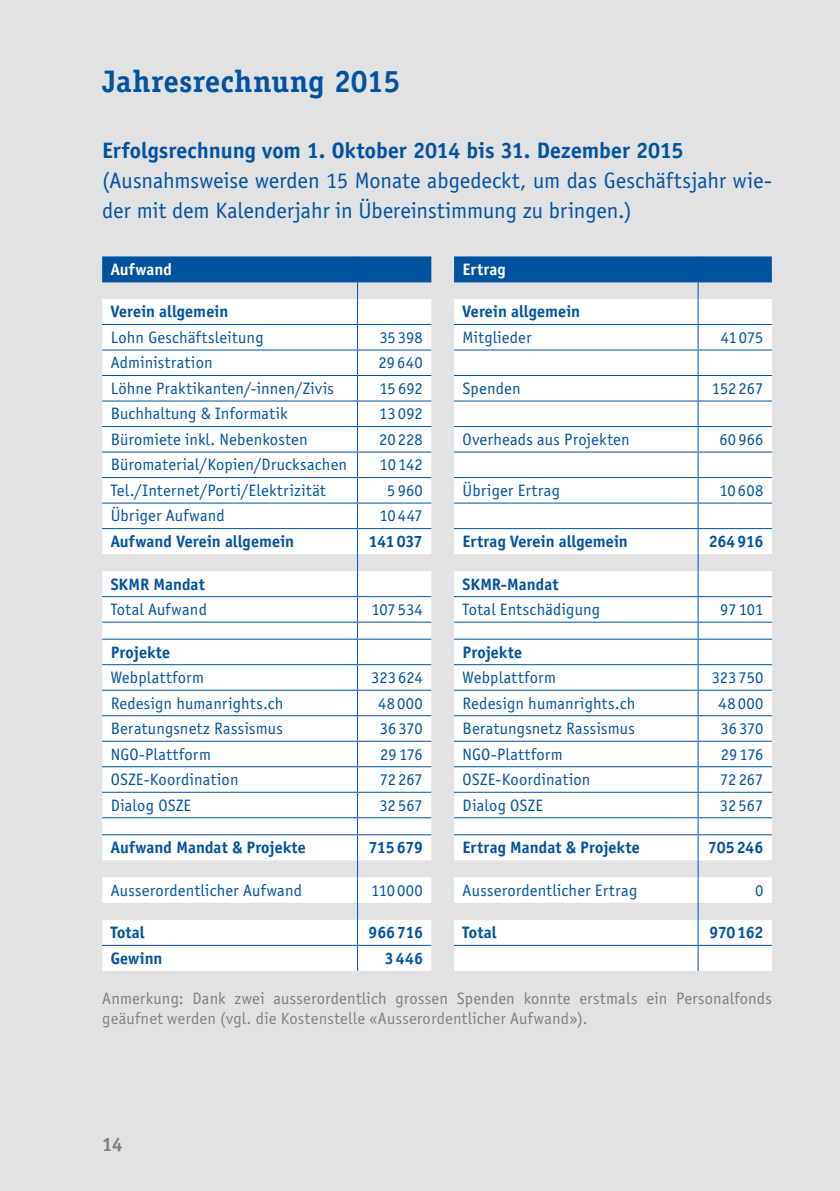
<style>
.page{position:relative;width:840px;height:1191px;background:#fff}
.page>*{position:absolute;margin:0;border:0;box-sizing:border-box;transform-origin:0 0}
.t1{font:700 32px "Officina Serif";letter-spacing:.01em;color:#0153a0}
.t2{font:23px/30px "Officina Sans";letter-spacing:-.005em;color:#0153a0}
.t3{font:700 23px "Officina Sans";letter-spacing:.005em;color:#0153a0}
.t4{font:700 20px "Officina Sans";color:#808083}
.t5{font:17px "Officina Sans";letter-spacing:.01em;color:#0153a0}
.t6{font:700 17px "Officina Sans";letter-spacing:.005em;color:#0153a0}
.t7{font:17px/20.4px "Officina Sans";letter-spacing:.015em;color:#808083}
.t8{font:700 17px "Officina Sans";letter-spacing:.005em;color:#fff}
</style>
<div class="page">
<div style="left:0;top:0;width:839px;height:1191px;background:#e1e2e4"></div>
<svg style="left:102px;top:256px;width:669px;height:715px;background:#eaeff5"></svg>
<hr style="left:839px;top:0;width:1px;height:623px;background:#e1e2e4">
<h1 class="t1" style="left:102px;top:62px;width:299px">Jahresrechnung 2015</h1>
<h2 class="t3" style="left:102px;top:137px;width:582px">Erfolgsrechnung vom 1. Oktober 2014 bis 31. Dezember 2015</h2>
<h2 class="t2" style="left:102px;top:166px;width:670px">(Ausnahmsweise werden 15 Monate abgedeckt, um das Geschäftsjahr wie&shy;der mit dem Kalenderjahr in Übereinstimmung zu bringen.)</h2>
<p class="t8" style="left:111px;top:259px;width:63px">Aufwand</p>
<p class="t8" style="left:462px;top:259px;width:45px">Ertrag</p>
<p class="t6" style="left:111px;top:301px;width:119px">Verein allgemein</p>
<p class="t6" style="left:462px;top:301px;width:119px">Verein allgemein</p>
<p class="t5" style="left:111px;top:328px;width:154px">Lohn Geschäftsleitung</p>
<p class="t5" style="left:379px;top:328px;width:45px">35 398</p>
<p class="t5" style="left:462px;top:328px;width:70px">Mitglieder</p>
<p class="t5" style="left:720px;top:328px;width:44px">41 075</p>
<p class="t5" style="left:111px;top:353px;width:103px">Administration</p>
<p class="t5" style="left:378px;top:353px;width:46px">29640</p>
<p class="t5" style="left:111px;top:379px;width:225px">Löhne Praktikanten/-innen/Zivis</p>
<p class="t5" style="left:379px;top:379px;width:45px">15 692</p>
<p class="t5" style="left:462px;top:379px;width:59px">Spenden</p>
<p class="t5" style="left:711px;top:379px;width:53px">152 267</p>
<p class="t5" style="left:111px;top:404px;width:178px">Buchhaltung &amp; Informatik</p>
<p class="t5" style="left:379px;top:404px;width:45px">13 092</p>
<p class="t5" style="left:111px;top:430px;width:198px">Büromiete inkl. Nebenkosten</p>
<p class="t5" style="left:379px;top:430px;width:45px">20 228</p>
<p class="t5" style="left:462px;top:430px;width:169px">Overheads aus Projekten</p>
<p class="t5" style="left:719px;top:430px;width:45px">60 966</p>
<p class="t5" style="left:111px;top:455px;width:238px">Büromaterial/Kopien/Drucksachen</p>
<p class="t5" style="left:379px;top:455px;width:45px">10 142</p>
<p class="t5" style="left:111px;top:481px;width:216px">Tel./Internet/Porti/Elektrizität</p>
<p class="t5" style="left:387px;top:481px;width:37px">5960</p>
<p class="t5" style="left:462px;top:481px;width:99px">Übriger Ertrag</p>
<p class="t5" style="left:719px;top:481px;width:45px">10608</p>
<p class="t5" style="left:111px;top:506px;width:115px">Übriger Aufwand</p>
<p class="t5" style="left:379px;top:506px;width:45px">10 447</p>
<p class="t6" style="left:111px;top:531px;width:185px">Aufwand Verein allgemein</p>
<p class="t6" style="left:368px;top:531px;width:55px">141037</p>
<p class="t6" style="left:462px;top:531px;width:167px">Ertrag Verein allgemein</p>
<p class="t6" style="left:708px;top:531px;width:56px">264916</p>
<p class="t6" style="left:111px;top:573px;width:96px">SKMR Mandat</p>
<p class="t6" style="left:462px;top:573px;width:98px">SKMR-Mandat</p>
<p class="t5" style="left:111px;top:600px;width:98px">Total Aufwand</p>
<p class="t5" style="left:371px;top:600px;width:53px">107 534</p>
<p class="t5" style="left:462px;top:600px;width:139px">Total Entschädigung</p>
<p class="t5" style="left:719px;top:600px;width:45px">97 101</p>
<p class="t6" style="left:111px;top:641px;width:61px">Projekte</p>
<p class="t6" style="left:462px;top:641px;width:61px">Projekte</p>
<p class="t5" style="left:111px;top:668px;width:95px">Webplattform</p>
<p class="t5" style="left:371px;top:668px;width:53px">323 624</p>
<p class="t5" style="left:462px;top:668px;width:95px">Webplattform</p>
<p class="t5" style="left:711px;top:668px;width:53px">323 750</p>
<p class="t5" style="left:111px;top:693px;width:174px">Redesign humanrights.ch</p>
<p class="t5" style="left:378px;top:693px;width:46px">48000</p>
<p class="t5" style="left:462px;top:693px;width:174px">Redesign humanrights.ch</p>
<p class="t5" style="left:718px;top:693px;width:46px">48000</p>
<p class="t5" style="left:111px;top:719px;width:174px">Beratungsnetz Rassismus</p>
<p class="t5" style="left:379px;top:719px;width:45px">36 370</p>
<p class="t5" style="left:462px;top:719px;width:174px">Beratungsnetz Rassismus</p>
<p class="t5" style="left:720px;top:719px;width:45px">36 370</p>
<p class="t5" style="left:111px;top:744px;width:102px">NGO-Plattform</p>
<p class="t5" style="left:380px;top:744px;width:44px">29 176</p>
<p class="t5" style="left:462px;top:744px;width:102px">NGO-Plattform</p>
<p class="t5" style="left:720px;top:744px;width:44px">29 176</p>
<p class="t5" style="left:111px;top:770px;width:129px">OSZE-Koordination</p>
<p class="t5" style="left:379px;top:770px;width:45px">72 267</p>
<p class="t5" style="left:462px;top:770px;width:129px">OSZE-Koordination</p>
<p class="t5" style="left:720px;top:770px;width:45px">72 267</p>
<p class="t5" style="left:111px;top:795px;width:82px">Dialog OSZE</p>
<p class="t5" style="left:379px;top:795px;width:45px">32 567</p>
<p class="t5" style="left:462px;top:795px;width:82px">Dialog OSZE</p>
<p class="t5" style="left:719px;top:795px;width:45px">32 567</p>
<p class="t6" style="left:111px;top:837px;width:196px">Aufwand Mandat &amp; Projekte</p>
<p class="t6" style="left:368px;top:837px;width:56px">715679</p>
<p class="t6" style="left:462px;top:837px;width:178px">Ertrag Mandat &amp; Projekte</p>
<p class="t6" style="left:708px;top:837px;width:57px">705246</p>
<p class="t5" style="left:111px;top:880px;width:193px">Ausserordentlicher Aufwand</p>
<p class="t5" style="left:371px;top:880px;width:53px">110000</p>
<p class="t5" style="left:462px;top:880px;width:176px">Ausserordentlicher Ertrag</p>
<p class="t5" style="left:754px;top:880px;width:10px">0</p>
<p class="t6" style="left:111px;top:922px;width:35px">Total</p>
<p class="t6" style="left:368px;top:922px;width:56px">966716</p>
<p class="t6" style="left:462px;top:922px;width:35px">Total</p>
<p class="t6" style="left:709px;top:922px;width:55px">970162</p>
<p class="t6" style="left:111px;top:947px;width:53px">Gewinn</p>
<p class="t6" style="left:384px;top:947px;width:40px">3446</p>
<p class="t7" style="left:102px;top:988px;width:670px">Anmerkung: Dank zwei ausserordentlich grossen Spenden konnte erstmals ein Personalfonds geäufnet werden (vgl. die Kostenstelle «Ausserordentlicher Aufwand»).</p>
<p class="t4" style="left:102px;top:1132px;width:22px">14</p>
</div>
